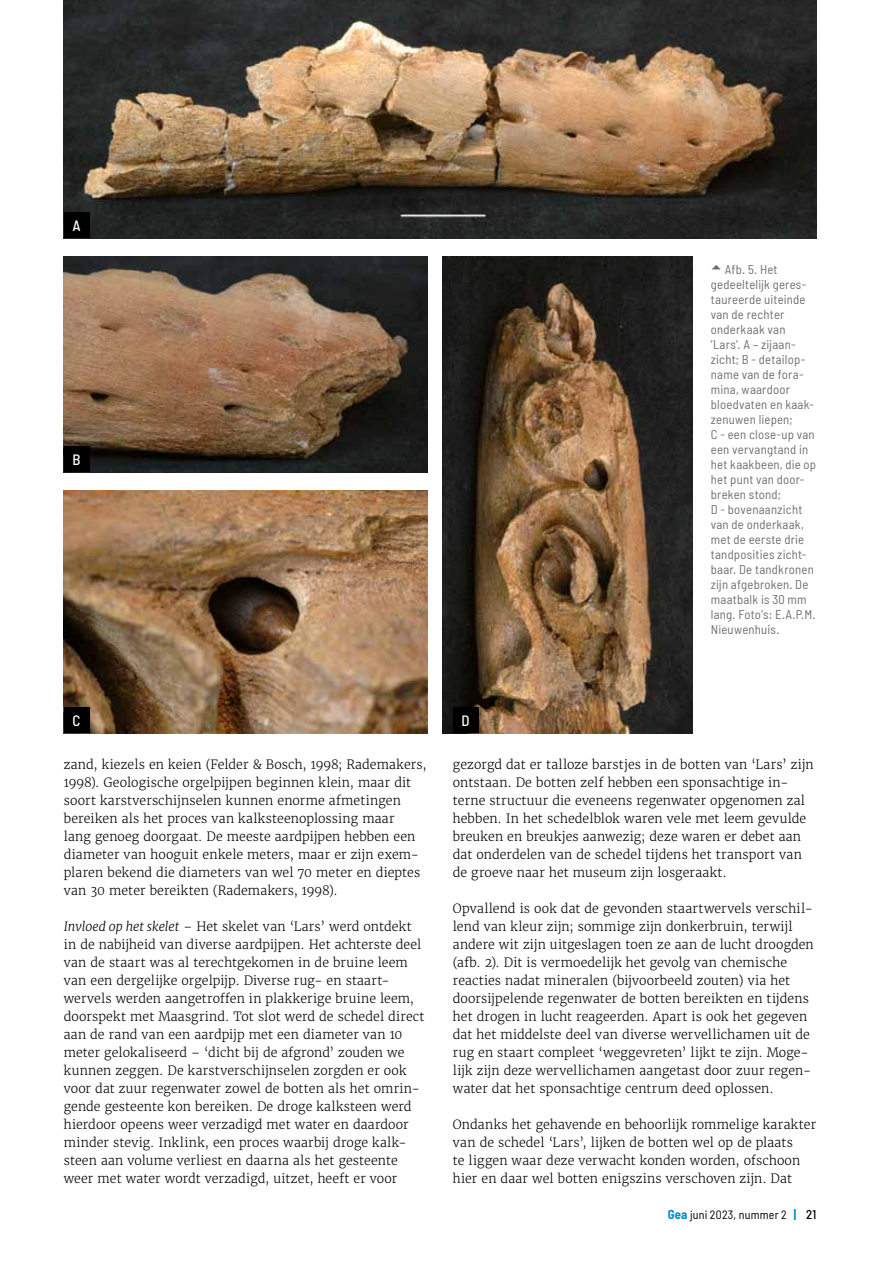
<style>
.page{position:relative;width:893px;height:1263px;background:#fff}
.page>*{position:absolute;margin:0;border:0;box-sizing:border-box;transform-origin:0 0}
.t1{font:500 semi-condensed 15px "Barlow";color:#fff}
.t2{font:300 12.75px/18px "Merriweather";letter-spacing:.01em;color:#000}
.t3{font:semi-condensed 12.75px/15px "Barlow";letter-spacing:.015em;color:#706f6f}
.t4{font:semi-condensed 12px "Barlow";letter-spacing:.02em;color:#000}
.s1{font-style:italic}
.s2{font-weight:700;font-size:12.75px;color:#008eca}
.s3{font-weight:500;font-size:12.75px}
</style>
<div class="page">
<img style="left:64px;top:0;width:752px;height:238px">
<img style="left:64px;top:256px;width:363px;height:216px">
<img style="left:64px;top:490px;width:363px;height:243px">
<img style="left:442px;top:256px;width:250px;height:477px">
<div style="left:64px;top:213px;width:25px;height:25px;background:#000"></div>
<div style="left:64px;top:447px;width:25px;height:25px;background:#000"></div>
<div style="left:64px;top:708px;width:25px;height:25px;background:#000"></div>
<div style="left:453px;top:708px;width:25px;height:25px;background:#000"></div>
<p class="t1" style="left:72px;top:217px;width:10px">A</p>
<p class="t1" style="left:72px;top:451px;width:10px">B</p>
<p class="t1" style="left:73px;top:712px;width:9px">C</p>
<p class="t1" style="left:462px;top:712px;width:10px">D</p>
<p class="t3" style="left:711px;top:262px;width:107px;text-indent:14px">Afb. 5. Het gedeeltelijk geres&shy;taureerde uiteinde van de rechter onderkaak van ‘Lars’. A – zijaan&shy;zicht; B - detailop&shy;name van de fora&shy;mina, waardoor bloedvaten en kaak&shy;zenuwen liepen;<br>C - een close-up van een vervangtand in het kaakbeen, die op het punt van door&shy;breken stond;<br>D - bovenaanzicht van de onderkaak, met de eerste drie tandposities zicht&shy;baar. De tandkronen zijn afgebroken. De maatbalk is 30 mm lang. Foto’s: E.A.P.M.<br>Nieuwenhuis.</p>
<p class="t2" style="left:64px;top:756px;width:364px">zand, kiezels en keien (Felder &amp; Bosch, 1998; Rademakers, 1998). Geologische orgelpijpen beginnen klein, maar dit soort karstverschijnselen kunnen enorme afmetingen bereiken als het proces van kalksteenoplossing maar<br>lang genoeg doorgaat. De meeste aardpijpen hebben een diameter van hooguit enkele meters, maar er zijn exem&shy;plaren bekend die diameters van wel 70 meter en dieptes van 30 meter bereikten (Rademakers, 1998).</p>
<p class="t2" style="left:64px;top:918px;width:362px"><span class="s1">Invloed op het skelet</span> – Het skelet van ‘Lars’ werd ontdekt in de nabijheid van diverse aardpijpen. Het achterste deel van de staart was al terechtgekomen in de bruine leem van een dergelijke orgelpijp. Diverse rug- en staart&shy;wervels werden aangetroffen in plakkerige bruine leem, doorspekt met Maasgrind. Tot slot werd de schedel direct aan de rand van een aardpijp met een diameter van 10 meter gelokaliseerd – ‘dicht bij de afgrond’ zouden we kunnen zeggen. De karstverschijnselen zorgden er ook voor dat zuur regenwater zowel de botten als het omrin&shy;gende gesteente kon bereiken. De droge kalksteen werd hierdoor opeens weer verzadigd met water en daardoor minder stevig. Inklink, een proces waarbij droge kalk&shy;steen aan volume verliest en daarna als het gesteente weer met water wordt verzadigd, uitzet, heeft er voor</p>
<p class="t2" style="left:453px;top:756px;width:362px">gezorgd dat er talloze barstjes in de botten van ‘Lars’ zijn ontstaan. De botten zelf hebben een sponsachtige in&shy;terne structuur die eveneens regenwater opgenomen zal hebben. In het schedelblok waren vele met leem gevulde breuken en breukjes aanwezig; deze waren er debet aan dat onderdelen van de schedel tijdens het transport van de groeve naar het museum zijn losgeraakt.</p>
<p class="t2" style="left:453px;top:900px;width:362px">Opvallend is ook dat de gevonden staartwervels verschil&shy;lend van kleur zijn; sommige zijn donkerbruin, terwijl andere wit zijn uitgeslagen toen ze aan de lucht droogden (afb. 2). Dit is vermoedelijk het gevolg van chemische reacties nadat mineralen (bijvoorbeeld zouten) via het doorsijpelende regenwater de botten bereikten en tijdens het drogen in lucht reageerden. Apart is ook het gegeven dat het middelste deel van diverse wervellichamen uit de rug en staart compleet ‘weggevreten’ lijkt te zijn. Moge&shy;lijk zijn deze wervellichamen aangetast door zuur regen&shy;water dat het sponsachtige centrum deed oplossen.</p>
<p class="t2" style="left:453px;top:1116px;width:365px">Ondanks het gehavende en behoorlijk rommelige karakter van de schedel ‘Lars’, lijken de botten wel op de plaats<br>te liggen waar deze verwacht konden worden, ofschoon hier en daar wel botten enigszins verschoven zijn. Dat</p>
<p class="t4" style="left:668px;top:1207px;width:150px"><span class="s2">Gea</span> juni 2023, nummer 2 <span class="s2">|</span> <span class="s3">21</span></p>
</div>
